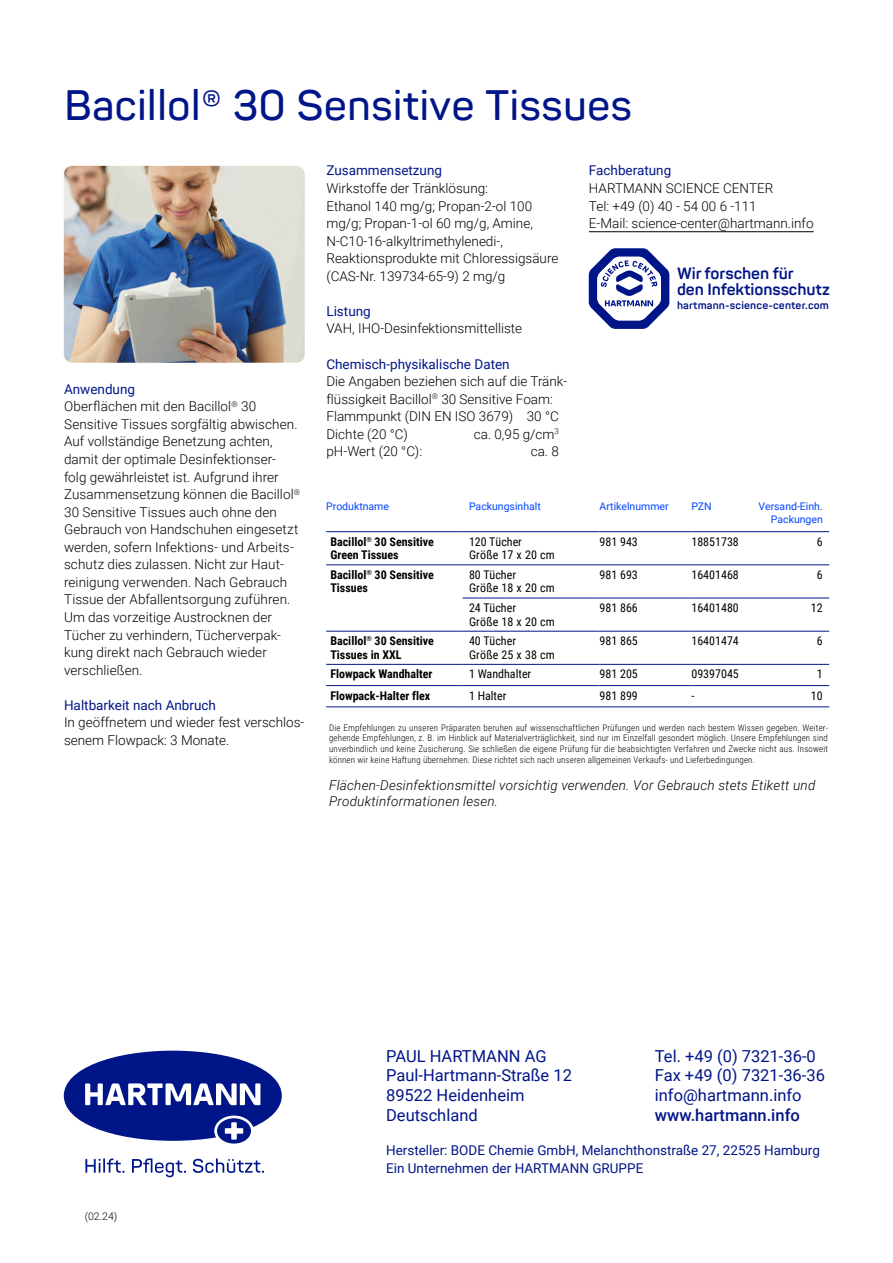
<style>
.page{position:relative;width:893px;height:1263px;background:#fff}
.page>*{position:absolute;margin:0;border:0;box-sizing:border-box;transform-origin:0 0}
.t1{font:600 42px "Panton";color:#001588}
.t2{font:16.5px/19.8px "Roboto";color:#001588}
.t3{font:500 16.5px "Roboto";color:#001588}
.t4{font:700 16.2px/16.5px "Panton";letter-spacing:-.005em;color:#001588}
.t5{font:300 13.5px/17.5px "Roboto";color:#000}
.t6{font:italic 300 13.5px/16.2px "Roboto";letter-spacing:.015em;color:#000}
.t7{font:13.5px/17.5px "Roboto";color:#001588}
.t8{font:13.5px "Roboto";color:#001688}
.t9{font:12px/13.5px "Roboto Condensed";color:#000}
.t10{font:700 12px/13.5px "Roboto Condensed";color:#000}
.t11{font:700 10.65px "Panton";letter-spacing:.015em;color:#001588}
.t12{font:10.5px/13.5px "Roboto";color:#0045ff;text-align:right}
.t13{font:300 10.5px "Roboto";color:#000}
.t14{font:300 9px/10.8px "Roboto Condensed";letter-spacing:.015em;color:#000;text-align:justify}
.s1{font-weight:400;color:#001688}
</style>
<div class="page">
<hr style="left:589px;top:231px;width:225px;height:1px;background:#000">
<svg style="left:589px;top:248px;width:80px;height:81px"></svg>
<img style="left:64px;top:166px;width:241px;height:197px">
<hr style="left:463px;top:564px;width:137px;height:1px;background:#001588">
<hr style="left:600px;top:564px;width:91px;height:1px;background:#001588">
<hr style="left:691px;top:564px;width:54px;height:1px;background:#001588">
<hr style="left:745px;top:564px;width:84px;height:1px;background:#001588">
<hr style="left:463px;top:598px;width:137px;height:1px;background:#001588">
<hr style="left:600px;top:598px;width:91px;height:1px;background:#001588">
<hr style="left:691px;top:598px;width:54px;height:1px;background:#001588">
<hr style="left:745px;top:598px;width:84px;height:1px;background:#001588">
<hr style="left:463px;top:631px;width:137px;height:1px;background:#001588">
<hr style="left:600px;top:631px;width:91px;height:1px;background:#001588">
<hr style="left:691px;top:631px;width:54px;height:1px;background:#001588">
<hr style="left:745px;top:631px;width:84px;height:1px;background:#001588">
<hr style="left:600px;top:664px;width:91px;height:1px;background:#001688">
<hr style="left:691px;top:664px;width:54px;height:1px;background:#001688">
<hr style="left:745px;top:664px;width:84px;height:1px;background:#001688">
<hr style="left:326px;top:531px;width:137px;height:1px;background:#001688">
<hr style="left:326px;top:564px;width:137px;height:1px;background:#001688">
<hr style="left:326px;top:631px;width:137px;height:1px;background:#001688">
<hr style="left:326px;top:685px;width:137px;height:1px;background:#001588">
<hr style="left:463px;top:685px;width:137px;height:1px;background:#001588">
<hr style="left:600px;top:685px;width:91px;height:1px;background:#001588">
<hr style="left:691px;top:685px;width:54px;height:1px;background:#001588">
<hr style="left:745px;top:685px;width:84px;height:1px;background:#001588">
<hr style="left:326px;top:706px;width:137px;height:1px;background:#001588">
<hr style="left:463px;top:706px;width:137px;height:1px;background:#001588">
<hr style="left:600px;top:706px;width:91px;height:1px;background:#001588">
<hr style="left:691px;top:706px;width:54px;height:1px;background:#001588">
<hr style="left:745px;top:706px;width:84px;height:1px;background:#001588">
<hr style="left:326px;top:664px;width:137px;height:1px;background:#001688">
<hr style="left:463px;top:664px;width:137px;height:1px;background:#001688">
<hr style="left:463px;top:531px;width:137px;height:1px;background:#001588">
<hr style="left:600px;top:531px;width:91px;height:1px;background:#001588">
<hr style="left:691px;top:531px;width:54px;height:1px;background:#001588">
<hr style="left:745px;top:531px;width:84px;height:1px;background:#001588">
<div style="left:217px;top:1118px;width:34px;height:25px;background:#001588;border-radius:50%"></div>
<svg style="left:64px;top:1051px;width:218px;height:90px"></svg>
<svg style="left:85px;top:1158px;width:39px;height:15px"></svg>
<svg style="left:132px;top:1158px;width:54px;height:19px"></svg>
<svg style="left:193px;top:1158px;width:71px;height:15px"></svg>
<h1 class="t1" style="left:64px;top:89px;width:570px">Bacillol® 30 Sensitive Tissues</h1>
<p class="t5" style="left:64px;top:380px;width:238px"><span class="s1">Anwendung<br></span>Oberflächen mit den Bacillol<sup>®</sup> 30<br>Sensitive Tissues sorgfältig abwischen.<br>Auf vollständige Benetzung achten, damit der optimale Desinfektionser&shy;folg gewährleistet ist. Aufgrund ihrer Zusammensetzung können die Bacillol<sup>® </sup>30 Sensitive Tissues auch ohne den Gebrauch von Handschuhen eingesetzt werden, sofern Infektions- und Arbeits&shy;schutz dies zulassen. Nicht zur Haut&shy;reinigung verwenden. Nach Gebrauch Tissue der Abfallentsorgung zuführen.<br>Um das vorzeitige Austrocknen der Tücher zu verhindern, Tücherverpac&shy;kung direkt nach Gebrauch wieder verschließen.</p>
<p class="t8" style="left:64px;top:699px;width:154px">Haltbarkeit nach Anbruch</p>
<p class="t5" style="left:64px;top:715px;width:242px">In geöffnetem und wieder fest verschlos&shy;senem Flowpack: 3 Monate.</p>
<p class="t8" style="left:326px;top:165px;width:117px">Zusammensetzung</p>
<p class="t5" style="left:326px;top:180px;width:233px">Wirkstoffe der Tränklösung:<br>Ethanol 140 mg/g; Propan-2-ol 100 mg/g; Propan-1-ol 60 mg/g, Amine, N-C10-16-alkyltrimethylenedi-, Reaktionsprodukte mit Chloressigsäure (CAS-Nr. 139734-65-9) 2 mg/g</p>
<p class="t8" style="left:326px;top:305px;width:46px">Listung</p>
<p class="t5" style="left:326px;top:321px;width:197px">VAH, IHO-Desinfektionsmittelliste</p>
<p class="t8" style="left:326px;top:358px;width:185px">Chemisch-physikalische Daten</p>
<p class="t5" style="left:326px;top:373px;width:242px">Die Angaben beziehen sich auf die Tränk&shy;flüssigkeit Bacillol<sup>®</sup> 30 Sensitive Foam:<br>Flammpunkt (DIN EN ISO 3679) 30 °C<br>Dichte (20 °C)</p>
<p class="t5" style="left:474px;top:426px;width:87px">ca. 0,95 g/cm<sup>3</sup></p>
<p class="t5" style="left:326px;top:444px;width:97px">pH-Wert (20 °C):</p>
<p class="t5" style="left:531px;top:444px;width:30px">ca. 8</p>
<p class="t8" style="left:589px;top:165px;width:84px">Fachberatung</p>
<p class="t5" style="left:589px;top:180px;width:226px">HARTMANN SCIENCE CENTER<br>Tel: +49 (0) 40 - 54 00 6 -111<br>E-Mail: science-center@hartmann.info</p>
<p class="t4" style="left:677px;top:265px;width:154px">Wir forschen für<br>den Infektionsschutz</p>
<p class="t11" style="left:677px;top:299px;width:153px">hartmann-science-center.com</p>
<p class="t12" style="left:326px;top:500px;width:64px">Produktname</p>
<p class="t12" style="left:469px;top:500px;width:73px">Packungsinhalt</p>
<p class="t12" style="left:600px;top:500px;width:71px">Artikelnummer</p>
<p class="t12" style="left:691px;top:500px;width:22px">PZN</p>
<p class="t12" style="left:758px;top:500px;width:66px">Versand-Einh.<br>Packungen</p>
<p class="t10" style="left:330px;top:536px;width:105px">Bacillol<sup>®</sup> 30 Sensitive<br>Green Tissues</p>
<p class="t9" style="left:469px;top:535px;width:87px">120 Tücher<br>Größe 17 x 20 cm</p>
<p class="t9" style="left:600px;top:535px;width:40px">981 943</p>
<p class="t9" style="left:691px;top:535px;width:49px">18851738</p>
<p class="t9" style="left:817px;top:535px;width:7px">6</p>
<p class="t10" style="left:330px;top:569px;width:105px">Bacillol<sup>®</sup> 30 Sensitive<br>Tissues</p>
<p class="t9" style="left:469px;top:569px;width:87px">80 Tücher<br>Größe 18 x 20 cm</p>
<p class="t9" style="left:600px;top:569px;width:40px">981 693</p>
<p class="t9" style="left:691px;top:569px;width:49px">16401468</p>
<p class="t9" style="left:817px;top:569px;width:7px">6</p>
<p class="t9" style="left:469px;top:602px;width:87px">24 Tücher<br>Größe 18 x 20 cm</p>
<p class="t9" style="left:600px;top:602px;width:40px">981 866</p>
<p class="t9" style="left:691px;top:602px;width:49px">16401480</p>
<p class="t9" style="left:811px;top:602px;width:13px">12</p>
<p class="t10" style="left:330px;top:635px;width:105px">Bacillol<sup>®</sup> 30 Sensitive<br>Tissues in XXL</p>
<p class="t9" style="left:469px;top:635px;width:87px">40 Tücher<br>Größe 25 x 38 cm</p>
<p class="t9" style="left:600px;top:635px;width:40px">981 865</p>
<p class="t9" style="left:691px;top:635px;width:49px">16401474</p>
<p class="t9" style="left:817px;top:635px;width:7px">6</p>
<p class="t10" style="left:330px;top:668px;width:104px">Flowpack Wandhalter</p>
<p class="t9" style="left:469px;top:668px;width:64px">1 Wandhalter</p>
<p class="t9" style="left:600px;top:668px;width:40px">981 205</p>
<p class="t9" style="left:691px;top:668px;width:49px">09397045</p>
<p class="t9" style="left:817px;top:668px;width:7px">1</p>
<p class="t10" style="left:330px;top:690px;width:101px">Flowpack-Halter flex</p>
<p class="t9" style="left:469px;top:689px;width:39px">1 Halter</p>
<p class="t9" style="left:600px;top:689px;width:40px">981 899</p>
<p class="t9" style="left:691px;top:689px;width:4px">-</p>
<p class="t9" style="left:811px;top:689px;width:13px">10</p>
<p class="t14" style="left:329px;top:723px;width:500px">Die Empfehlungen zu unseren Präparaten beruhen auf wissenschaftlichen Prüfungen und werden nach bestem Wissen gegeben. Weiter&shy;gehende Empfehlungen, z. B. im Hinblick auf Materialverträglichkeit, sind nur im Einzelfall gesondert möglich. Unsere Empfehlungen sind unverbindlich und keine Zusicherung. Sie schließen die eigene Prüfung für die beabsichtigten Verfahren und Zwecke nicht aus. Insoweit können wir keine Haftung übernehmen. Diese richtet sich nach unseren allgemeinen Verkaufs- und Lieferbedingungen.</p>
<p class="t6" style="left:329px;top:778px;width:488px">Flächen-Desinfektionsmittel vorsichtig verwenden. Vor Gebrauch stets Etikett und<br>Produktinformationen lesen.</p>
<p class="t13" style="left:85px;top:1212px;width:34px">(02.24)</p>
<p class="t2" style="left:386px;top:1047px;width:187px">PAUL HARTMANN AG<br>Paul-Hartmann-Straße 12<br>89522 Heidenheim<br>Deutschland</p>
<p class="t2" style="left:655px;top:1047px;width:172px">Tel. +49 (0) 7321-36-0<br>Fax +49 (0) 7321-36-36 info@hartmann.info</p>
<p class="t3" style="left:655px;top:1108px;width:147px">www.hartmann.info</p>
<p class="t7" style="left:386px;top:1142px;width:435px">Hersteller: BODE Chemie GmbH, Melanchthonstraße 27, 22525 Hamburg<br>Ein Unternehmen der HARTMANN GRUPPE</p>
</div>
